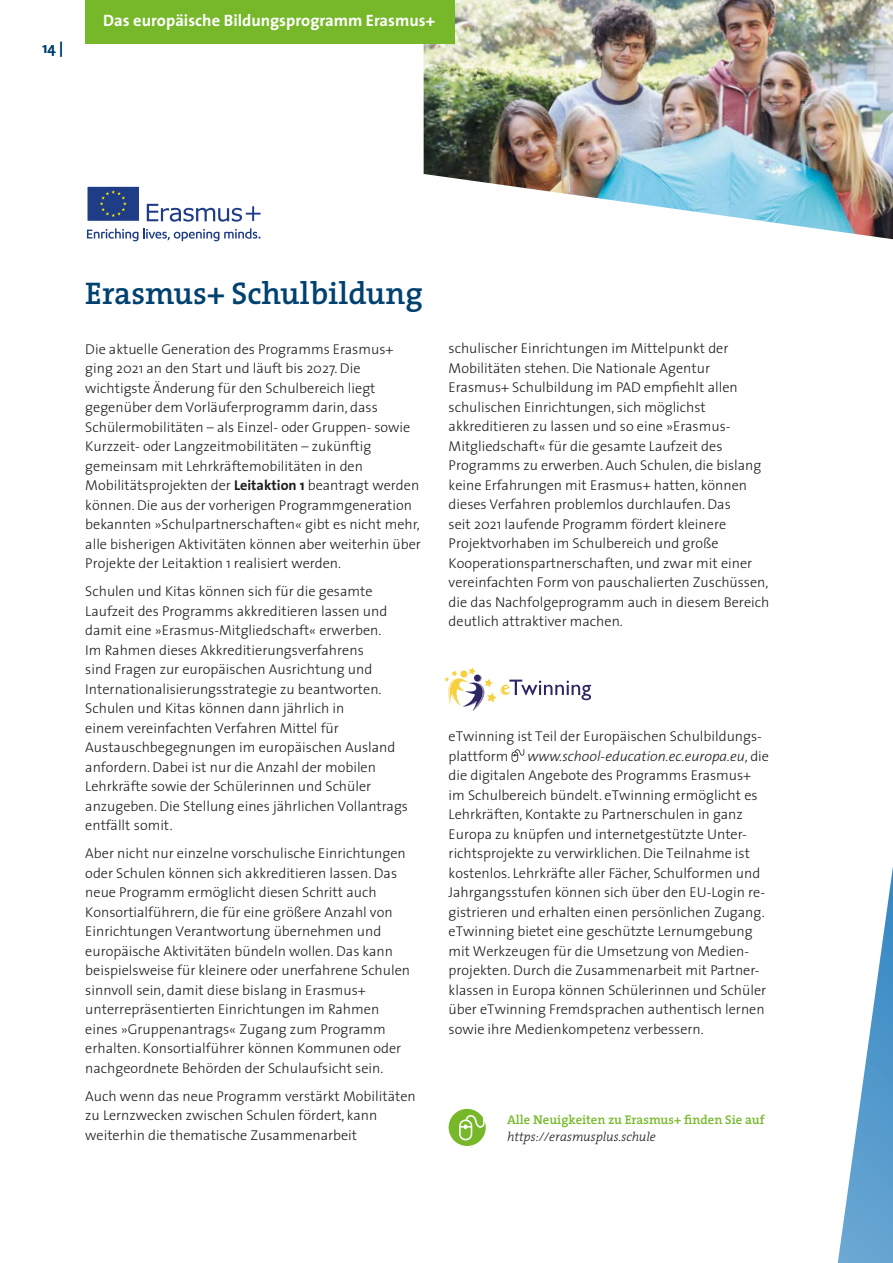
<style>
.page{position:relative;width:893px;height:1263px;background:#fff}
.page>*{position:absolute;margin:0;border:0;box-sizing:border-box;transform-origin:0 0}
.t1{font:600 31.5px "The Serif";color:#004170}
.t2{font:700 16.5px "The Sans";color:#fff}
.t3{font:600 15px "The Sans";color:#004170}
.t4{font:300 14.25px/19.5px "The Sans";color:#1d1d1b}
.t5{font:600 12.75px "The Serif";color:#76b82a}
.t6{font:italic 300 12.75px "The Serif";color:#1d1d1b}
.s1{font-weight:700}
.s2{font-style:italic}
</style>
<div class="page">
<img style="left:424px;top:0;width:381px;height:227px">
<div style="left:85px;top:0;width:370px;height:44px;background:#76b82a"></div>
<img style="left:805px;top:0;width:88px;height:1263px">
<svg style="left:445px;top:667px;width:146px;height:44px"></svg>
<svg style="left:449px;top:1109px;width:37px;height:37px"></svg>
<svg style="left:512px;top:749px;width:12px;height:13px"></svg>
<svg style="left:147px;top:204px;width:114px;height:18px"></svg>
<div style="left:87px;top:186px;width:52px;height:35px;background:#1f3c87"></div>
<div style="left:87px;top:186px;width:53px;height:36px;border:1px solid #fff"></div>
<svg style="left:100px;top:190px;width:27px;height:27px"></svg>
<svg style="left:87px;top:228px;width:174px;height:13px"></svg>
<p class="t3" style="left:43px;top:35px;width:22px">14 |</p>
<p class="t2" style="left:103px;top:7px;width:333px">Das europäische Bildungsprogramm Erasmus+</p>
<h1 class="t1" style="left:85px;top:267px;width:339px">Erasmus+ Schulbildung</h1>
<p class="t4" style="left:85px;top:339px;width:337px">Die aktuelle Generation des Programms Erasmus+ ging 2021 an den Start und läuft bis 2027. Die wichtigste Änderung für den Schulbereich liegt gegenüber dem Vorläuferprogramm darin, dass Schülermobilitäten – als Einzel- oder Gruppen- sowie Kurzzeit- oder Langzeitmobilitäten – zukünftig gemeinsam mit Lehrkräftemobilitäten in den Mobilitätsprojekten der <span class="s1">Leitaktion 1</span> beantragt werden können. Die aus der vorherigen Programmgeneration bekannten »Schulpartnerschaften« gibt es nicht mehr, alle bisherigen Aktivitäten können aber weiterhin über Projekte der Leitaktion 1 realisiert werden.</p>
<p class="t4" style="left:85px;top:581px;width:324px">Schulen und Kitas können sich für die gesamte Laufzeit des Programms akkreditieren lassen und damit eine »Erasmus-Mitgliedschaft« erwerben.<br>Im Rahmen dieses Akkreditierungsverfahrens<br>sind Fragen zur europäischen Ausrichtung und Internationalisierungsstrategie zu beantworten.<br>Schulen und Kitas können dann jährlich in<br>einem vereinfachten Verfahren Mittel für Austauschbegegnungen im europäischen Ausland anfordern. Dabei ist nur die Anzahl der mobilen Lehrkräfte sowie der Schülerinnen und Schüler anzugeben. Die Stellung eines jährlichen Vollantrags entfällt somit.</p>
<p class="t4" style="left:85px;top:843px;width:326px">Aber nicht nur einzelne vorschulische Einrichtungen oder Schulen können sich akkreditieren lassen. Das neue Programm ermöglicht diesen Schritt auch Konsortialführern, die für eine größere Anzahl von Einrichtungen Verantwortung übernehmen und europäische Aktivitäten bündeln wollen. Das kann beispielsweise für kleinere oder unerfahrene Schulen sinnvoll sein, damit diese bislang in Erasmus+ unterrepräsentierten Einrichtungen im Rahmen eines »Gruppenantrags« Zugang zum Programm erhalten. Konsortialführer können Kommunen oder nachgeordnete Behörden der Schulaufsicht sein.</p>
<p class="t4" style="left:85px;top:1085px;width:332px">Auch wenn das neue Programm verstärkt Mobilitäten zu Lernzwecken zwischen Schulen fördert, kann weiterhin die thematische Zusammenarbeit</p>
<p class="t4" style="left:449px;top:338px;width:322px">schulischer Einrichtungen im Mittelpunkt der Mobilitäten stehen. Die Nationale Agentur Erasmus+ Schulbildung im PAD empfiehlt allen schulischen Einrichtungen, sich möglichst akkreditieren zu lassen und so eine »Erasmus-Mitgliedschaft« für die gesamte Laufzeit des Programms zu erwerben. Auch Schulen, die bislang keine Erfahrungen mit Erasmus+ hatten, können dieses Verfahren problemlos durchlaufen. Das<br>seit 2021 laufende Programm fördert kleinere Projektvorhaben im Schulbereich und große Kooperationspartnerschaften, und zwar mit einer vereinfachten Form von pauschalierten Zuschüssen, die das Nachfolgeprogramm auch in diesem Bereich deutlich attraktiver machen.</p>
<p class="t4" style="left:449px;top:726px;width:315px">eTwinning ist Teil der Europäischen Schulbildungs&shy;plattform</p>
<p class="t4" style="left:449px;top:745px;width:322px;text-indent:79px"><span class="s2">www.school-education.ec.europa.eu</span>, die die digitalen Angebote des Programms Erasmus+ im Schulbereich bündelt. eTwinning ermöglicht es Lehrkräften, Kontakte zu Partnerschulen in ganz Europa zu knüpfen und internetgestützte Unter&shy;richtsprojekte zu verwirklichen. Die Teilnahme ist kostenlos. Lehrkräfte aller Fächer, Schulformen und Jahrgangsstufen können sich über den EU-Login re&shy;gistrieren und erhalten einen persönlichen Zugang. eTwinning bietet eine geschützte Lernumgebung mit Werkzeugen für die Umsetzung von Medien&shy;projekten. Durch die Zusammenarbeit mit Partner&shy;klassen in Europa können Schülerinnen und Schüler über eTwinning Fremdsprachen authentisch lernen sowie ihre Medienkompetenz verbessern.</p>
<p class="t5" style="left:507px;top:1109px;width:259px">Alle Neuigkeiten zu Erasmus+ finden Sie auf</p>
<p class="t6" style="left:507px;top:1126px;width:150px">https://erasmusplus.schule</p>
</div>
